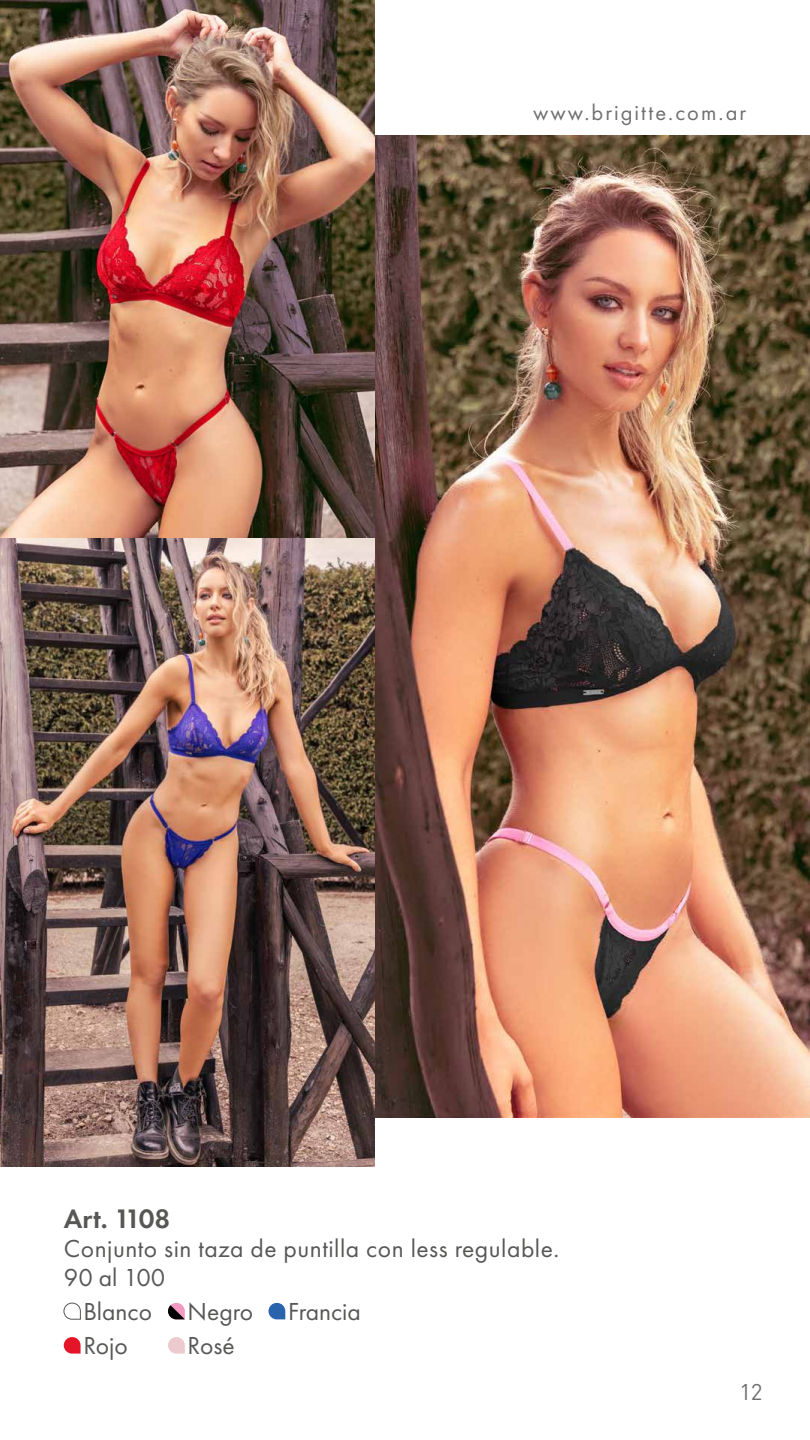
<style>
.page{position:relative;width:810px;height:1440px;background:#fff}
.page>*{position:absolute;margin:0;border:0;box-sizing:border-box;transform-origin:0 0}
.t1{font:600 27.75px "Futura PT";color:#575756}
.t2{font:25.5px "Futura PT";letter-spacing:.02em;color:#575756}
.t3{font:25.5px "Futura PT";color:#575756}
.t4{font:22.5px "Futura PT";letter-spacing:.09em;color:#706f6f}
.t5{font:22.5px "DIN Pro";color:#706f6f}
</style>
<div class="page">
<svg style="left:64px;top:1303px;width:17px;height:17px"></svg>
<svg style="left:64px;top:1337px;width:17px;height:17px"></svg>
<svg style="left:168px;top:1337px;width:17px;height:17px"></svg>
<svg style="left:269px;top:1303px;width:16px;height:16px"></svg>
<img style="left:375px;top:135px;width:435px;height:982px">
<img style="left:0;top:0;width:375px;height:1167px">
<svg style="left:168px;top:1303px;width:17px;height:16px"></svg>
<p class="t4" style="left:533px;top:99px;width:215px">www.brigitte.com.ar</p>
<p class="t1" style="left:64px;top:1201px;width:108px">Art. 1108</p>
<p class="t2" style="left:64px;top:1233px;width:497px">Conjunto sin taza de puntilla con less regulable.</p>
<p class="t2" style="left:64px;top:1263px;width:103px">90 al 100</p>
<p class="t2" style="left:83px;top:1296px;width:70px">Blanco</p>
<p class="t2" style="left:188px;top:1296px;width:67px">Negro</p>
<p class="t3" style="left:288px;top:1296px;width:74px">Francia</p>
<p class="t2" style="left:83px;top:1330px;width:46px">Rojo</p>
<p class="t2" style="left:188px;top:1330px;width:49px">Rosé</p>
<p class="t5" style="left:740px;top:1377px;width:25px">12</p>
</div>
